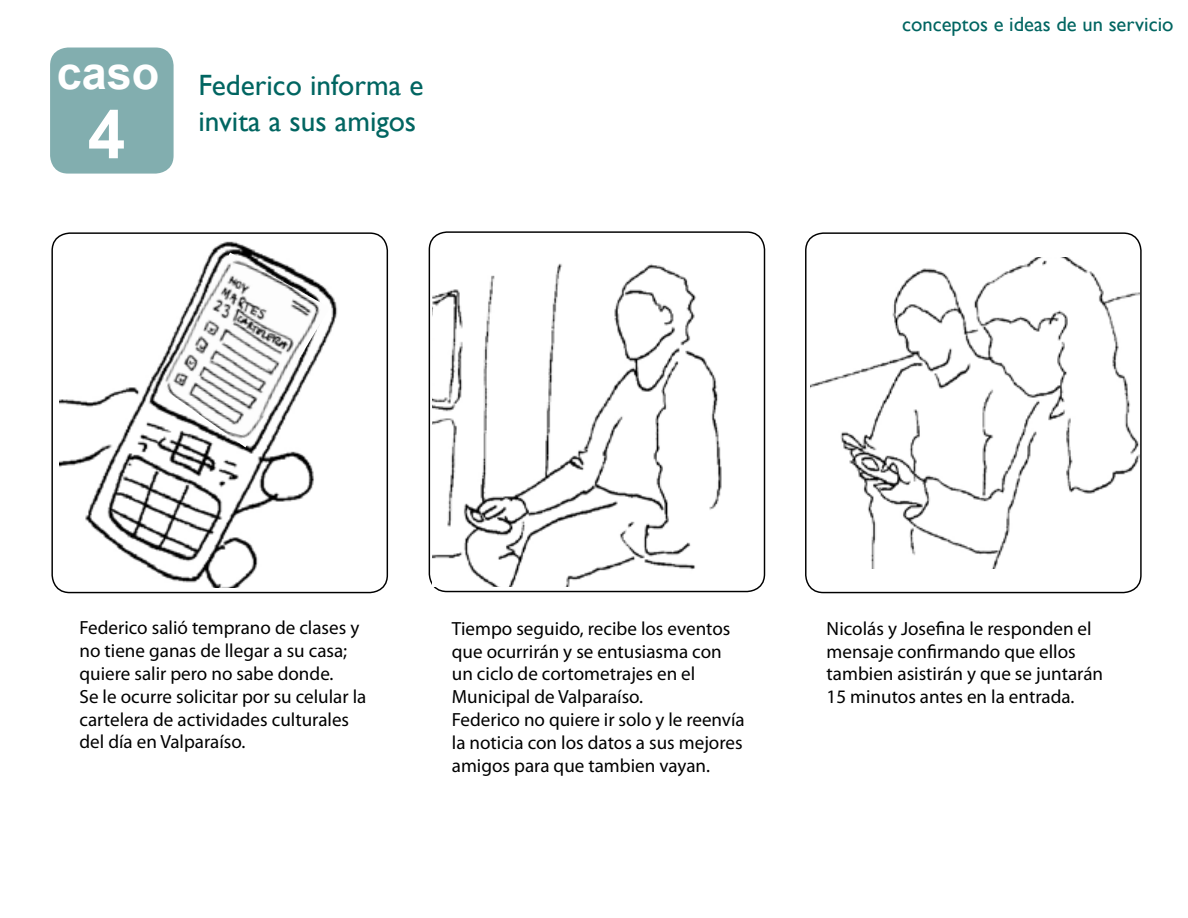
<style>
.page{position:relative;width:1188px;height:918px;background:#fff}
.page>*{position:absolute;margin:0;border:0;box-sizing:border-box;transform-origin:0 0}
.t1{font:700 67.5px "Arial";color:#fff}
.t2{font:700 45px "Arial";color:#fff}
.t3{font:29.4px/35.2px "Gill Sans";color:#006561}
.t4{font:20.55px "Gill Sans";color:#006561}
.t5{font:19.05px/23px "Myriad Pro";color:#000}
</style>
<div class="page">
<div style="left:51px;top:232px;width:337px;height:361px;border:1px solid #000;border-radius:18px"></div>
<div style="left:429px;top:231px;width:336px;height:361px;border:1px solid #000;border-radius:18px"></div>
<div style="left:805px;top:232px;width:337px;height:361px;border:1px solid #000;border-radius:18px"></div>
<img style="left:60px;top:241px;width:278px;height:347px">
<img style="left:160px;top:253px;width:170px;height:194px">
<img style="left:433px;top:263px;width:289px;height:324px">
<img style="left:811px;top:257px;width:329px;height:312px">
<div style="left:50px;top:48px;width:124px;height:126px;background:#82aeaf;border-radius:18px"></div>
<h2 class="t2" style="left:57px;top:44px;width:104px">caso</h2>
<h1 class="t1" style="left:88px;top:90px;width:39px">4</h1>
<h3 class="t3" style="left:198px;top:68px;width:227px">Federico informa e invita a sus amigos</h3>
<p class="t4" style="left:902px;top:12px;width:273px">conceptos e ideas de un servicio</p>
<p class="t5" style="left:80px;top:616px;width:288px">Federico salió temprano de clases y no tiene ganas de llegar a su casa; quiere salir pero no sabe donde.<br>Se le ocurre solicitar por su celular la cartelera de actividades culturales del día en Valparaíso.</p>
<p class="t5" style="left:452px;top:616px;width:294px">Tiempo seguido, recibe los eventos que ocurrirán y se entusiasma con un ciclo de cortometrajes en el<br>Municipal de Valparaíso.<br>Federico no quiere ir solo y le reenvía la noticia con los datos a sus mejores amigos para que tambien vayan.</p>
<p class="t5" style="left:827px;top:616px;width:278px">Nicolás y Josefina le responden el mensaje confirmando que ellos tambien asistirán y que se juntarán<br>15 minutos antes en la entrada.</p>
</div>
